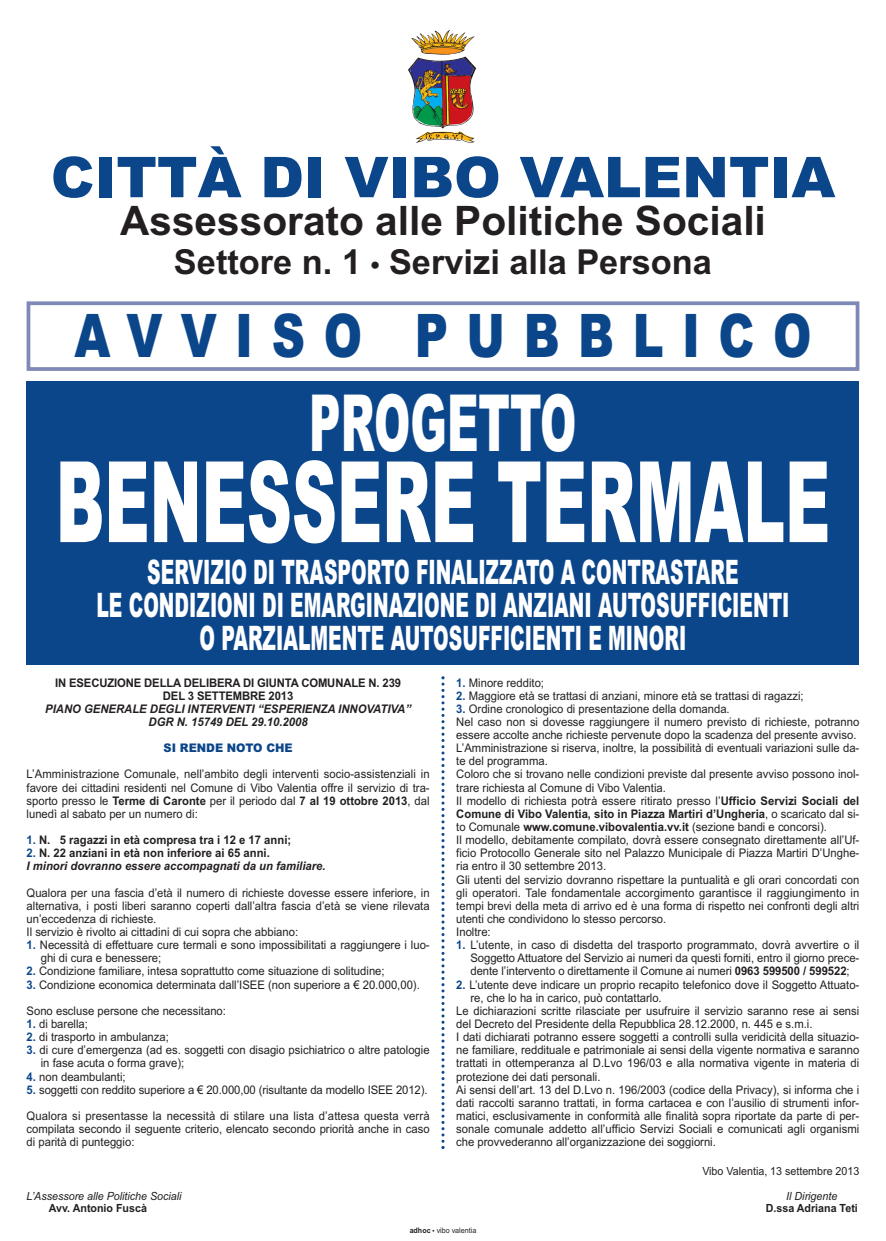
<style>
.page{position:relative;width:886px;height:1241px;background:#fff}
.page>*{position:absolute;margin:0;border:0;box-sizing:border-box;transform-origin:0 0}
.t1{font:900 112.5px "Arial";color:#fff;scale:.56 1}
.t2{font:900 78.75px "Arial";color:#fff;scale:.56 1}
.t3{font:900 60.12px "Arial";letter-spacing:.4em;color:#0c468a;scale:.77 1}
.t4{font:900 56.25px "Arial";color:#0c468a}
.t5{font:700 40.62px "Arial";color:#231f20}
.t6{font:700 34.38px "Arial";color:#231f20}
.t7{font:900 33.75px/33.1px "Arial";color:#fff;text-align:center;scale:.56 1}
.t8{font:11.88px/13.1px "Arial";color:#231f20;scale:.95 1}
.t9{font:italic 700 11.88px/13.1px "Arial";color:#231f20;text-align:center;scale:.95 1}
.t10{font:700 11.88px/13.1px "Arial";letter-spacing:-.01em;color:#231f20;text-align:center;scale:.95 1}
.t11{font:900 11.88px "Arial";color:#0c468a;scale:.95 1}
.t12{font:italic 11.25px "Arial";color:#231f20;scale:.95 1}
.t13{font:700 11.25px "Arial";color:#231f20;scale:.95 1}
.t14{font:11.25px "Arial";color:#231f20;scale:.95 1}
.t15{font:7.5px "Arial";color:#231f20;scale:.95 1}
.s1{font-size:25px}
.s2{font-weight:700}
.s3{color:#0c468a}
.s4{font-style:normal;color:#0c468a}
.s5{font-style:normal}
.s6{font-weight:700;color:#0c468a}
.s7{font-weight:700;font-size:6.25px}
</style>
<div class="page">
<img style="left:409px;top:30px;width:68px;height:112px">
<svg style="left:441px;top:676px;width:3px;height:472px"></svg>
<div style="left:27px;top:301px;width:832px;height:70px;border:4px solid #7f89b7"></div>
<div style="left:27px;top:381px;width:832px;height:283px;background:#0c468a"></div>
<h3 class="t4" style="left:51px;top:145px;width:786px">CITTÀ DI VIBO VALENTIA</h3>
<h3 class="t5" style="left:120px;top:197px;width:647px">Assessorato alle Politiche Sociali</h3>
<h3 class="t6" style="left:174px;top:241px;width:539px">Settore n. 1 <span class="s1">•</span> Servizi alla Persona</h3>
<h3 class="t3" style="left:74px;top:300px;width:959px">AVVISO PUBBLICO</h3>
<h2 class="t2" style="left:309px;top:377px;width:479px">PROGETTO</h2>
<h1 class="t1" style="left:56px;top:437px;width:1384px">BENESSERE TERMALE</h1>
<h3 class="t7" style="left:96px;top:556px;width:1239px">SERVIZIO DI TRASPORTO FINALIZZATO A CONTRASTARE<br>LE CONDIZIONI DI EMARGINAZIONE DI ANZIANI AUTOSUFFICIENTI<br>O PARZIALMENTE AUTOSUFFICIENTI E MINORI</h3>
<p class="t10" style="left:55px;top:675px;width:366px">IN ESECUZIONE DELLA DELIBERA DI GIUNTA COMUNALE N. 239<br>DEL 3 SETTEMBRE 2013</p>
<p class="t9" style="left:45px;top:702px;width:386px">PIANO GENERALE DEGLI INTERVENTI “ESPERIENZA INNOVATIVA”<br>DGR N. 15749 DEL 29.10.2008</p>
<p class="t11" style="left:164px;top:741px;width:137px">SI RENDE NOTO CHE</p>
<p class="t8" style="left:27px;top:767px;width:426px;text-align:justify">L’Amministrazione Comunale, nell’ambito degli interventi socio-assistenziali in favore dei cittadini residenti nel Comune di Vibo Valentia offre il servizio di tra&shy;sporto presso le <span class="s2">Terme di Caronte</span> per il periodo dal <span class="s2">7 al 19 ottobre 2013</span>, dal lunedì al sabato per un numero di:</p>
<p class="t10" style="left:27px;top:833px;width:280px"><span class="s3">1.</span> N. 5 ragazzi in età compresa tra i 12 e 17 anni;</p>
<p class="t9" style="left:27px;top:846px;width:316px;text-align:left"><span class="s4">2.</span> <span class="s5">N. 22 anziani in età non inferiore ai 65 anni.<br></span>I minori dovranno essere accompagnati da un familiare.</p>
<p class="t8" style="left:27px;top:885px;width:426px">Qualora per una fascia d’età il numero di richieste dovesse essere inferiore, in alternativa, i posti liberi saranno coperti dall’altra fascia d’età se viene rilevata un’eccedenza di richieste.<br>Il servizio è rivolto ai cittadini di cui sopra che abbiano:</p>
<p class="t8" style="left:41px;top:938px;width:411px;text-indent:-14px"><span class="s6">1.</span> Necessità di effettuare cure termali e sono impossibilitati a raggiungere i luo&shy;ghi di cura e benessere;</p>
<p class="t8" style="left:27px;top:964px;width:378px"><span class="s6">2.</span> Condizione familiare, intesa soprattutto come situazione di solitudine;</p>
<p class="t8" style="left:27px;top:977px;width:415px"><span class="s6">3.</span> Condizione economica determinata dall’ISEE (non superiore a € 20.000,00).</p>
<p class="t8" style="left:27px;top:1004px;width:211px">Sono escluse persone che necessitano:</p>
<p class="t8" style="left:27px;top:1017px;width:66px"><span class="s6">1.</span> di barella;</p>
<p class="t8" style="left:27px;top:1030px;width:151px"><span class="s6">2.</span> di trasporto in ambulanza;</p>
<p class="t8" style="left:41px;top:1043px;width:411px;text-indent:-14px"><span class="s6">3.</span> di cure d’emergenza (ad es. soggetti con disagio psichiatrico o altre patologie in fase acuta o forma grave);</p>
<p class="t8" style="left:27px;top:1069px;width:106px"><span class="s6">4.</span> non deambulanti;</p>
<p class="t8" style="left:27px;top:1082px;width:424px"><span class="s6">5.</span> soggetti con reddito superiore a € 20.000,00 (risultante da modello ISEE 2012).</p>
<p class="t8" style="left:27px;top:1109px;width:426px;text-align:justify">Qualora si presentasse la necessità di stilare una lista d’attesa questa verrà compilata secondo il seguente criterio, elencato secondo priorità anche in caso di parità di punteggio:</p>
<p class="t8" style="left:456px;top:675px;width:94px"><span class="s6">1.</span> Minore reddito;</p>
<p class="t8" style="left:456px;top:689px;width:367px"><span class="s6">2.</span> Maggiore età se trattasi di anziani, minore età se trattasi di ragazzi;</p>
<p class="t8" style="left:456px;top:702px;width:426px"><span class="s6">3.</span> Ordine cronologico di presentazione della domanda.<br>Nel caso non si dovesse raggiungere il numero previsto di richieste, potranno essere accolte anche richieste pervenute dopo la scadenza del presente avviso.<br>L’Amministrazione si riserva, inoltre, la possibilità di eventuali variazioni sulle da&shy;te del programma.<br>Coloro che si trovano nelle condizioni previste dal presente avviso possono inol&shy;trare richiesta al Comune di Vibo Valentia.<br>Il modello di richiesta potrà essere ritirato presso l’<span class="s2">Ufficio Servizi Sociali del Comune di Vibo Valentia, sito in Piazza Martiri d’Ungheria</span>, o scaricato dal si&shy;to Comunale <span class="s2">www.comune.vibovalentia.vv.it</span> (sezione bandi e concorsi).<br>Il modello, debitamente compilato, dovrà essere consegnato direttamente all’Uf&shy;ficio Protocollo Generale sito nel Palazzo Municipale di Piazza Martiri D’Unghe&shy;ria entro il 30 settembre 2013.<br>Gli utenti del servizio dovranno rispettare la puntualità e gli orari concordati con gli operatori. Tale fondamentale accorgimento garantisce il raggiungimento in tempi brevi della meta di arrivo ed è una forma di rispetto nei confronti degli altri utenti che condividono lo stesso percorso.<br>Inoltre:</p>
<p class="t8" style="left:470px;top:938px;width:411px;text-align:justify;text-indent:-14px"><span class="s6">1.</span> L’utente, in caso di disdetta del trasporto programmato, dovrà avvertire o il Soggetto Attuatore del Servizio ai numeri da questi forniti, entro il giorno prece&shy;dente l’intervento o direttamente il Comune ai numeri <span class="s2">0963 599500 / 599522</span>;</p>
<p class="t8" style="left:456px;top:977px;width:426px"><span class="s6">2.</span> L’utente deve indicare un proprio recapito telefonico dove il Soggetto Attuato-</p>
<p class="t8" style="left:470px;top:990px;width:203px">re, che lo ha in carico, può contattarlo.</p>
<p class="t8" style="left:456px;top:1004px;width:426px">Le dichiarazioni scritte rilasciate per usufruire il servizio saranno rese ai sensi</p>
<p class="t8" style="left:456px;top:1017px;width:376px">del Decreto del Presidente della Repubblica 28.12.2000, n. 445 e s.m.i.</p>
<p class="t8" style="left:456px;top:1030px;width:426px">I dati dichiarati potranno essere soggetti a controlli sulla veridicità della situazio-</p>
<p class="t8" style="left:456px;top:1043px;width:426px">ne familiare, reddituale e patrimoniale ai sensi della vigente normativa e saranno</p>
<p class="t8" style="left:456px;top:1056px;width:426px">trattati in ottemperanza al D.Lvo 196/03 e alla normativa vigente in materia di</p>
<p class="t8" style="left:456px;top:1069px;width:153px">protezione dei dati personali.</p>
<p class="t8" style="left:456px;top:1082px;width:426px">Ai sensi dell’art. 13 del D.Lvo n. 196/2003 (codice della Privacy), si informa che i</p>
<p class="t8" style="left:456px;top:1095px;width:426px">dati raccolti saranno trattati, in forma cartacea e con l’ausilio di strumenti infor-</p>
<p class="t8" style="left:456px;top:1109px;width:426px">matici, esclusivamente in conformità alle finalità sopra riportate da parte di per-</p>
<p class="t8" style="left:456px;top:1122px;width:426px">sonale comunale addetto all’ufficio Servizi Sociali e comunicati agli organismi</p>
<p class="t8" style="left:456px;top:1135px;width:275px">che provvederanno all’organizzazione dei soggiorni.</p>
<p class="t14" style="left:702px;top:1164px;width:167px">Vibo Valentia, 13 settembre 2013</p>
<p class="t12" style="left:27px;top:1189px;width:165px">L’Assessore alle Politiche Sociali</p>
<p class="t12" style="left:786px;top:1189px;width:55px">Il Dirigente</p>
<p class="t13" style="left:49px;top:1201px;width:105px">Avv. Antonio Fuscà</p>
<p class="t13" style="left:766px;top:1201px;width:98px">D.ssa Adriana Teti</p>
<p class="t15" style="left:410px;top:1225px;width:72px"><span class="s2">adhoc</span> <span class="s7">•</span> vibo valentia</p>
</div>
